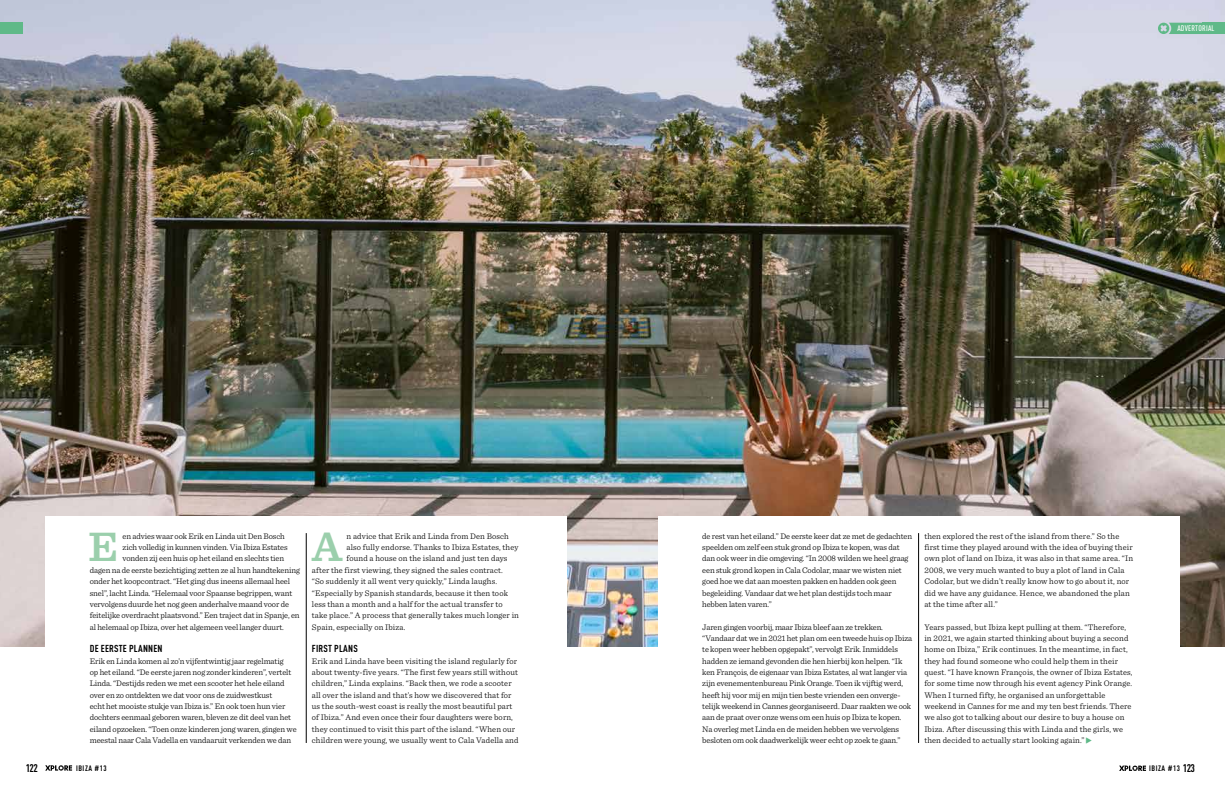
<style>
.page{position:relative;width:1225px;height:794px;background:#fff}
.page>*{position:absolute;margin:0;border:0;box-sizing:border-box;transform-origin:0 0}
.t1{font:600 43px "Sentinel";color:#9bcfac}
.t2{font:700 11px "DIN Cond";color:#000}
.t3{font:700 10px "DIN Cond";letter-spacing:.02em;color:#000}
.t4{font:300 8.5px/11.3px "Sentinel";letter-spacing:-.01em;color:#000}
.t5{font:300 8.5px/11.3px "Sentinel";letter-spacing:.015em;color:#000}
.t6{font:500 8px "DIN Cond";letter-spacing:.03em;color:#fff}
.t7{font:700 7.8px "DIN Cond";letter-spacing:.07em;color:#000}
.s1{font-size:11px}
</style>
<div class="page">
<img style="left:0;top:0;width:1225px;height:646px">
<div style="left:658px;top:516px;width:521px;height:232px;background:#fff"></div>
<div style="left:45px;top:516px;width:522px;height:232px;background:#fff"></div>
<hr style="left:306px;top:533px;width:1px;height:210px;background:#000">
<hr style="left:918px;top:533px;width:1px;height:210px;background:#000">
<svg style="left:23px;top:23px;width:44px;height:11px"></svg>
<div style="left:0;top:23px;width:23px;height:11px;background:#5fb988"></div>
<svg style="left:1119px;top:765px;width:27px;height:6px"></svg>
<svg style="left:45px;top:765px;width:27px;height:5px"></svg>
<svg style="left:1158px;top:23px;width:44px;height:11px"></svg>
<div style="left:1202px;top:23px;width:23px;height:11px;background:#5fb988"></div>
<p class="t6" style="left:1177px;top:24px;width:39px">ADVERTORIAL</p>
<h1 class="t1" style="left:89px;top:514px;width:31px">E</h1>
<p class="t4" style="left:123px;top:530px;width:164px">en advies waar ook Erik en Linda uit Den Bosch</p>
<p class="t4" style="left:123px;top:541px;width:167px">zich volledig in kunnen vinden. Via Ibiza Estates</p>
<p class="t4" style="left:123px;top:552px;width:163px">vonden zij een huis op het eiland en slechts tien</p>
<p class="t4" style="left:90px;top:564px;width:212px">dagen na de eerste bezichtiging zetten ze al hun handtekening</p>
<p class="t4" style="left:90px;top:575px;width:202px">onder het koopcontract. “Het ging dus ineens allemaal heel</p>
<p class="t4" style="left:90px;top:586px;width:204px">snel”, lacht Linda. “Helemaal voor Spaanse begrippen, want</p>
<p class="t4" style="left:90px;top:598px;width:201px">vervolgens duurde het nog geen anderhalve maand voor de</p>
<p class="t4" style="left:90px;top:609px;width:211px">feitelijke overdracht plaatsvond.” Een traject dat in Spanje, en</p>
<p class="t4" style="left:90px;top:620px;width:196px">al helemaal op Ibiza, over het algemeen veel langer duurt.</p>
<p class="t3" style="left:90px;top:642px;width:74px">DE EERSTE PLANNEN</p>
<p class="t4" style="left:90px;top:654px;width:208px">Erik en Linda komen al zo’n vijfentwintig jaar regelmatig<br>op het eiland. “De eerste jaren nog zonder kinderen”, vertelt Linda. “Destijds reden we met een scooter het hele eiland over en zo ontdekten we dat voor ons de zuidwestkust<br>echt het mooiste stukje van Ibiza is.” En ook toen hun vier dochters eenmaal geboren waren, bleven ze dit deel van het eiland opzoeken. “Toen onze kinderen jong waren, gingen we meestal naar Cala Vadella en vandaaruit verkenden we dan</p>
<h1 class="t1" style="left:312px;top:514px;width:31px">A</h1>
<p class="t5" style="left:346px;top:530px;width:164px">n advice that Erik and Linda from Den Bosch</p>
<p class="t5" style="left:346px;top:541px;width:173px">also fully endorse. Thanks to Ibiza Estates, they</p>
<p class="t5" style="left:346px;top:552px;width:162px">found a house on the island and just ten days</p>
<p class="t5" style="left:312px;top:564px;width:192px">after the first viewing, they signed the sales contract.</p>
<p class="t5" style="left:312px;top:575px;width:187px">“So suddenly it all went very quickly,” Linda laughs.</p>
<p class="t5" style="left:312px;top:586px;width:198px">“Especially by Spanish standards, because it then took</p>
<p class="t5" style="left:312px;top:598px;width:192px">less than a month and a half for the actual transfer to</p>
<p class="t5" style="left:312px;top:609px;width:209px">take place.” A process that generally takes much longer in</p>
<p class="t5" style="left:312px;top:620px;width:95px">Spain, especially on Ibiza.</p>
<p class="t3" style="left:312px;top:642px;width:47px">FIRST PLANS</p>
<p class="t5" style="left:312px;top:654px;width:208px">Erik and Linda have been visiting the island regularly for about twenty-five years. “The first few years still without children,” Linda explains. “Back then, we rode a scooter all over the island and that’s how we discovered that for us the south-west coast is really the most beautiful part of Ibiza.” And even once their four daughters were born, they continued to visit this part of the island. “When our children were young, we usually went to Cala Vadella and</p>
<p class="t4" style="left:702px;top:530px;width:211px">de rest van het eiland.” De eerste keer dat ze met de gedachten speelden om zelf een stuk grond op Ibiza te kopen, was dat dan ook weer in die omgeving. “In 2008 wilden we heel graag een stuk grond kopen in Cala Codolar, maar we wisten niet goed hoe we dat aan moesten pakken en hadden ook geen begeleiding. Vandaar dat we het plan destijds toch maar hebben laten varen.”</p>
<p class="t4" style="left:702px;top:620px;width:211px">Jaren gingen voorbij, maar Ibiza bleef aan ze trekken. “Vandaar dat we in 2021 het plan om een tweede huis op Ibiza te kopen weer hebben opgepakt”, vervolgt Erik. Inmiddels hadden ze iemand gevonden die hen hierbij kon helpen. “Ik ken François, de eigenaar van Ibiza Estates, al wat langer via zijn evenementenbureau Pink Orange. Toen ik vijftig werd, heeft hij voor mij en mijn tien beste vrienden een onverge&shy;telijk weekend in Cannes georganiseerd. Daar raakten we ook aan de praat over onze wens om een huis op Ibiza te kopen.<br>Na overleg met Linda en de meiden hebben we vervolgens besloten om ook daadwerkelijk weer echt op zoek te gaan.”</p>
<p class="t5" style="left:924px;top:530px;width:210px">then explored the rest of the island from there.” So the first time they played around with the idea of buying their own plot of land on Ibiza, it was also in that same area. “In 2008, we very much wanted to buy a plot of land in Cala Codolar, but we didn’t really know how to go about it, nor did we have any guidance. Hence, we abandoned the plan at the time after all.”</p>
<p class="t5" style="left:924px;top:620px;width:210px">Years passed, but Ibiza kept pulling at them. “Therefore, in 2021, we again started thinking about buying a second home on Ibiza,” Erik continues. In the meantime, in fact, they had found someone who could help them in their quest. “I have known François, the owner of Ibiza Estates, for some time now through his event agency Pink Orange.<br>When I turned fifty, he organised an unforgettable weekend in Cannes for me and my ten best friends. There we also got to talking about our desire to buy a house on Ibiza. After discussing this with Linda and the girls, we then decided to actually start looking again.”</p>
<p class="t2" style="left:26px;top:761px;width:13px">122</p>
<p class="t7" style="left:76px;top:763px;width:32px">IBIZA #13</p>
<p class="t7" style="left:1149px;top:764px;width:47px">IBIZA #13 <span class="s1">123</span></p>
</div>
